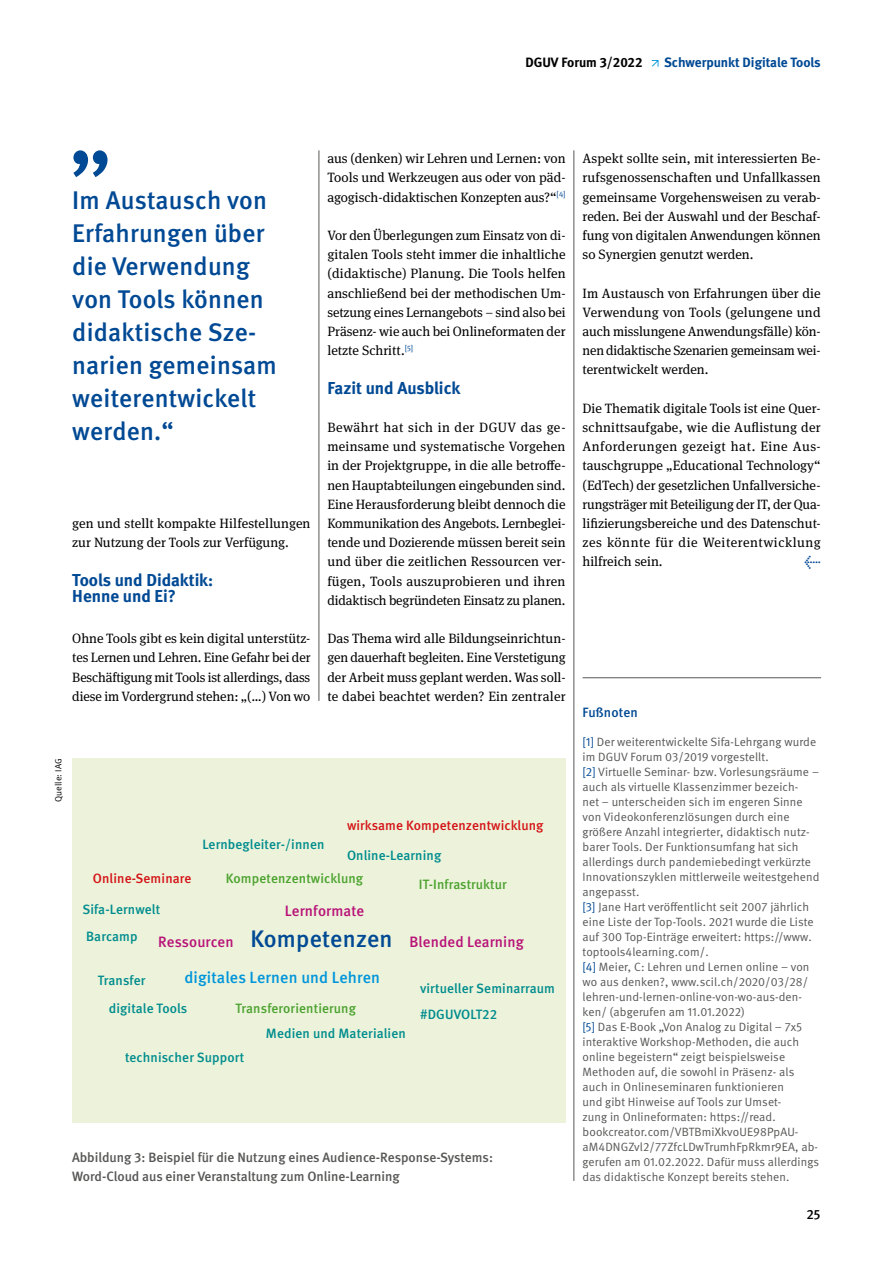
<style>
.page{position:relative;width:893px;height:1263px;background:#fff}
.page>*{position:absolute;margin:0;border:0;box-sizing:border-box;transform-origin:0 0}
.t1{font:500 25.5px/33px "DGUV Meta";letter-spacing:.01em;color:#004994}
.t2{font:500 23.85px "DGUV Meta";letter-spacing:.01em;color:#004994}
.t3{font:700 17.25px/16.5px "DGUV Meta";color:#004994}
.t4{font:500 16.2px "DGUV Meta";letter-spacing:.01em;color:#0095db}
.t5{font:500 15px "DGUV Meta";letter-spacing:.01em;color:#b81278}
.Fließtext_book_9pt{font:13.5px/19.2px "DGUV Meta Serif";color:#000;text-align:justify}
.t6{font:500 13.5px/26.2px "DGUV Meta";letter-spacing:.01em;color:#008c8e}
.Bildunterschrift{font:500 13.5px/19.2px "DGUV Meta";color:#575756}
.t7{font:500 13.5px "DGUV Meta";letter-spacing:.01em;color:#4ca22f}
.t8{font:500 13.5px "DGUV Meta";letter-spacing:.01em;color:#d51317}
.t9{font:700 13.5px "DGUV Meta";letter-spacing:-.005em;color:#004994}
.t10{font:700 13.5px "DGUV Meta";color:#000}
.t11{font:500 13.5px "DGUV Meta";letter-spacing:.01em;color:#004994}
.t12{font:500 13.5px "DGUV Meta";color:#000}
.Endnoten_Fließtext_n{font:12px/15px "DGUV Meta";letter-spacing:.01em;color:#575756}
.t13{font:9px "DGUV Meta";letter-spacing:.01em;color:#000}
.s1{color:#004994}
</style>
<div class="page">
<svg style="left:651px;top:60px;width:7px;height:7px"></svg>
<hr style="left:319px;top:150px;width:1px;height:551px;background:#575756">
<hr style="left:574px;top:150px;width:1px;height:1031px;background:#575756">
<div style="left:72px;top:758px;width:493px;height:365px;background:#ecf3da"></div>
<svg style="left:73px;top:150px;width:35px;height:27px"></svg>
<hr style="left:583px;top:677px;width:238px;height:1px;background:#575756">
<p class="t10" style="left:525px;top:54px;width:119px">DGUV Forum 3/2022</p>
<p class="t9" style="left:664px;top:54px;width:158px">Schwerpunkt Digitale Tools</p>
<h1 class="t1" style="left:72px;top:184px;width:206px">Im Austausch von<br>Erfahrungen über die Verwendung von Tools kön nen didaktische Sze&shy;narien gemeinsam wei terentwickelt werden.“</h1>
<p class="Fließtext_book_9pt" style="left:72px;top:514px;width:240px">gen und stellt kompakte Hilfestellungen zur Nutzung der Tools zur Verfügung.</p>
<h4 class="t3" style="left:72px;top:572px;width:143px">Tools und Didaktik:<br>Henne und Ei?</h4>
<p class="Fließtext_book_9pt" style="left:72px;top:629px;width:240px">Ohne Tools gibt es kein digital unterstütz&shy;tes Lernen und Lehren. Eine Gefahr bei der Beschäftigung mit Tools ist allerdings, dass diese im Vordergrund stehen: „(…) Von wo</p>
<p class="Fließtext_book_9pt" style="left:327px;top:149px;width:240px">aus (denken) wir Lehren und Lernen: von Tools und Werkzeugen aus oder von päd&shy;agogisch-didaktischen Konzepten aus?“<sup>[4]</sup></p>
<p class="Fließtext_book_9pt" style="left:327px;top:226px;width:240px">Vor den Überlegungen zum Einsatz von di&shy;gitalen Tools steht immer die inhaltliche (didaktische) Planung. Die Tools helfen anschließend bei der methodischen Um&shy;setzung eines Lernangebots – sind also bei Präsenz- wie auch bei Onlineformaten der letzte Schritt.<sup>[5]</sup></p>
<h4 class="t3" style="left:327px;top:380px;width:134px">Fazit und Ausblick</h4>
<p class="Fließtext_book_9pt" style="left:327px;top:418px;width:240px">Bewährt hat sich in der DGUV das ge&shy;meinsame und systematische Vorgehen in der Projektgruppe, in die alle betroffe&shy;nen Hauptabteilungen eingebunden sind.<br>Eine Herausforderung bleibt dennoch die Kommunikation des Angebots. Lernbeglei&shy;tende und Dozierende müssen bereit sein und über die zeitlichen Ressourcen ver&shy;fügen, Tools auszuprobieren und ihren didaktisch begründeten Einsatz zu planen.</p>
<p class="Fließtext_book_9pt" style="left:327px;top:629px;width:240px">Das Thema wird alle Bildungseinrichtun&shy;gen dauerhaft begleiten. Eine Verstetigung der Arbeit muss geplant werden. Was soll&shy;te dabei beachtet werden? Ein zentraler</p>
<p class="t13" style="left:53px;top:802px;width:45px;rotate:-90deg">Quelle: IAG</p>
<p class="t8" style="left:93px;top:870px;width:100px">Online-Seminare</p>
<p class="t6" style="left:82px;top:897px;width:79px">Sifa-Lernwelt</p>
<p class="t8" style="left:347px;top:818px;width:198px">wirksame Kompetenzentwicklung</p>
<p class="t6" style="left:347px;top:842px;width:96px">Online-Learning</p>
<p class="t7" style="left:419px;top:876px;width:89px">IT-Infrastruktur</p>
<p class="t6" style="left:202px;top:832px;width:124px">Lernbegleiter-/innen</p>
<p class="t7" style="left:226px;top:870px;width:139px">Kompetenzentwicklung</p>
<p class="t5" style="left:285px;top:902px;width:81px">Lernformate</p>
<p class="t6" style="left:86px;top:923px;width:53px">Barcamp</p>
<p class="t2" style="left:250px;top:924px;width:144px">Kompetenzen</p>
<p class="t5" style="left:158px;top:933px;width:77px">Ressourcen</p>
<p class="t5" style="left:409px;top:933px;width:116px">Blended Learning</p>
<p class="t6" style="left:98px;top:967px;width:49px">Transfer</p>
<p class="t4" style="left:184px;top:967px;width:197px">digitales Lernen und Lehren</p>
<p class="t6" style="left:109px;top:996px;width:80px">digitale Tools</p>
<p class="t7" style="left:235px;top:1000px;width:122px">Transferorientierung</p>
<p class="t6" style="left:125px;top:1044px;width:121px">technischer Support</p>
<p class="t6" style="left:266px;top:1020px;width:141px">Medien und Materialien</p>
<p class="t6" style="left:420px;top:975px;width:136px">virtueller Seminarraum #DGUVOLT22</p>
<p class="Bildunterschrift" style="left:72px;top:1148px;width:422px">Abbildung 3: Beispiel für die Nutzung eines Audience-Response-Systems:<br>Word-Cloud aus einer Veranstaltung zum Online-Learning</p>
<p class="Fließtext_book_9pt" style="left:583px;top:149px;width:240px">Aspekt sollte sein, mit interessierten Be&shy;rufsgenossenschaften und Unfallkassen gemeinsame Vorgehensweisen zu verab&shy;reden. Bei der Auswahl und der Beschaf&shy;fung von digitalen Anwendungen können so Synergien genutzt werden.</p>
<p class="Fließtext_book_9pt" style="left:583px;top:284px;width:240px">Im Austausch von Erfahrungen über die Verwendung von Tools (gelungene und auch misslungene Anwendungsfälle) kön&shy;nen didaktische Szenarien gemeinsam wei&shy;terentwickelt werden.</p>
<p class="Fließtext_book_9pt" style="left:583px;top:399px;width:240px">Die Thematik digitale Tools ist eine Quer&shy;schnittsaufgabe, wie die Auflistung der Anforderungen gezeigt hat. Eine Aus&shy;tauschgruppe „Educational Technology“ (EdTech) der gesetzlichen Unfallversiche&shy;rungsträger mit Beteiligung der IT, der Qua&shy;lifizierungsbereiche und des Datenschut&shy;zes könnte für die Weiterentwicklung hilfreich sein.</p>
<p class="t11" style="left:805px;top:554px;width:18px">←</p>
<h4 class="t11" style="left:583px;top:705px;width:57px">Fußnoten</h4>
<p class="Endnoten_Fließtext_n" style="left:583px;top:734px;width:235px"><span class="s1">[1]</span> Der weiterentwickelte Sifa-Lehrgang wurde im DGUV Forum 03/2019 vorgestellt.</p>
<p class="Endnoten_Fließtext_n" style="left:583px;top:764px;width:238px"><span class="s1">[2]</span> Virtuelle Seminar- bzw. Vorlesungsräume – auch als virtuelle Klassenzimmer bezeich-<br>net – unterscheiden sich im engeren Sinne von Videokonferenzlösungen durch eine größere Anzahl integrierter, didaktisch nutz&shy;barer Tools. Der Funktionsumfang hat sich allerdings durch pandemiebedingt verkürzte Innovationszyklen mittlerweile weitestgehend angepasst.</p>
<p class="Endnoten_Fließtext_n" style="left:583px;top:899px;width:233px"><span class="s1">[3]</span> Jane Hart veröffentlicht seit 2007 jährlich eine Liste der Top-Tools. 2021 wurde die Liste auf 300 Top-Einträge erweitert: https://www. toptools4learning.com/.</p>
<p class="Endnoten_Fließtext_n" style="left:583px;top:959px;width:228px"><span class="s1">[4]</span> Meier, C: Lehren und Lernen online – von wo aus denken?, www.scil.ch/2020/03/28/ lehren-und-lernen-online-von-wo-aus-den&shy;ken/ (abgerufen am 11.01.2022)</p>
<p class="Endnoten_Fließtext_n" style="left:583px;top:1019px;width:238px"><span class="s1">[5]</span> Das E-Book „Von Analog zu Digital – 7x5 interaktive Workshop-Methoden, die auch online begeistern“ zeigt beispielsweise Methoden auf, die sowohl in Präsenz- als auch in Onlineseminaren funktionieren<br>und gibt Hinweise auf Tools zur Umset-<br>zung in Onlineformaten: https://read. bookcreator.com/VBTBmiXkvoUE98PpAU&shy;aM4DNGZvl2/77ZfcLDwTrumhFpRkmr9EA, ab&shy;gerufen am 01.02.2022. Dafür muss allerdings das didaktische Konzept bereits stehen.</p>
<p class="t12" style="left:806px;top:1207px;width:16px">25</p>
</div>
